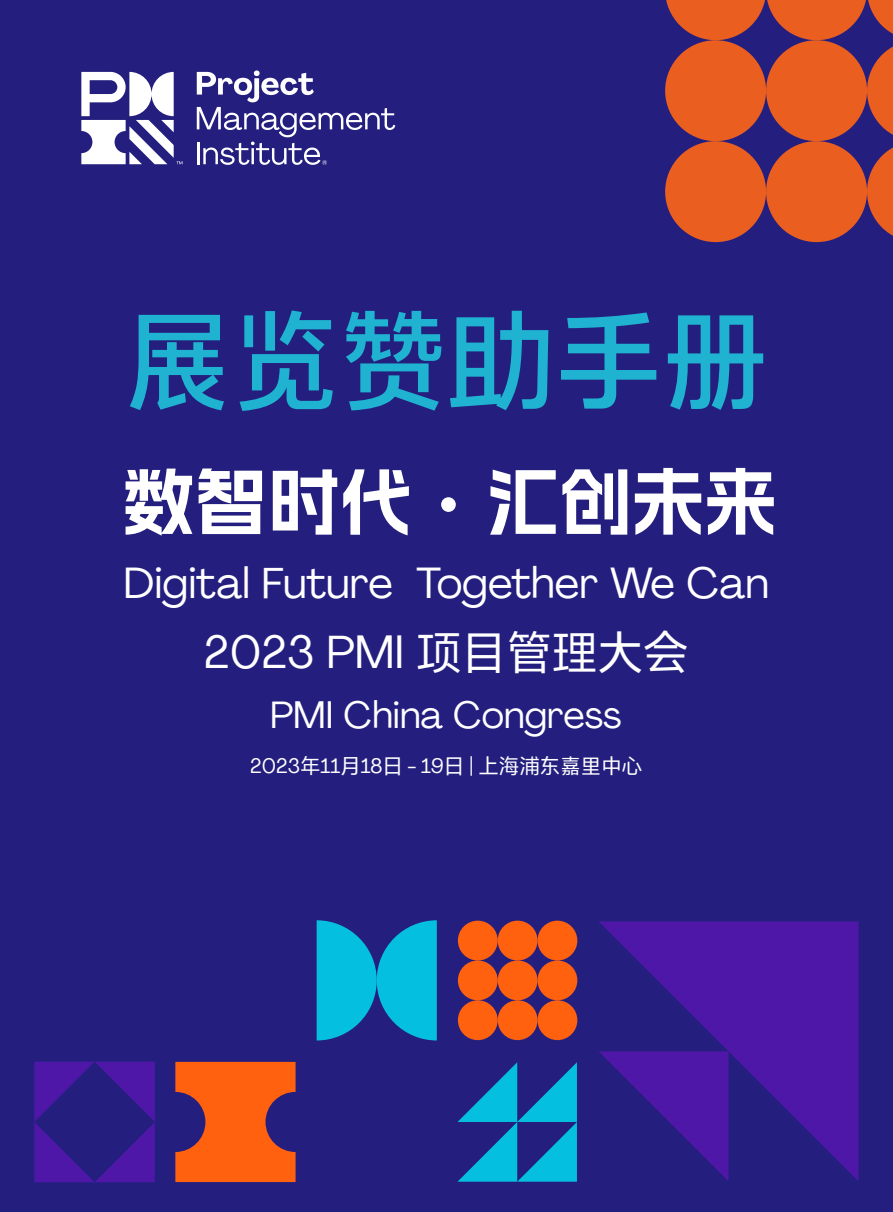
<style>
.page{position:relative;width:893px;height:1212px;background:#241f7e}
.page>*{position:absolute;margin:0;border:0;box-sizing:border-box;transform-origin:0 0}
.t1{font:107.55px "FZDESHS 508 R GB1 0";color:#1fb3d1}
.t2{font:72.45px "Alimama Shu Hei Ti";color:#fff}
.t3{font:45.3px "Agrandir";color:#fff}
.t4{font:42.75px "Agrandir";color:#fff}
.t5{font:37.2px "Agrandir";color:#fff}
.t6{font:20.55px "FZDESHS 506 L GB1 0";color:#fff}
.s1{font-family:"FZDESHS 506 L GB1 0"}
.s2{font-family:"Agrandir"}
</style>
<div class="page">
<svg style="left:81px;top:72px;width:101px;height:92px"></svg>
<svg style="left:197px;top:70px;width:198px;height:95px"></svg>
<svg style="left:665px;top:0;width:228px;height:242px"></svg>
<svg style="left:599px;top:921px;width:259px;height:260px;fill:#4f17a8"></svg>
<svg style="left:34px;top:1062px;width:121px;height:120px"></svg>
<svg style="left:457px;top:1062px;width:120px;height:120px"></svg>
<div style="left:458px;top:921px;width:40px;height:39px;background:#ff610f;border-radius:50%"></div>
<div style="left:498px;top:921px;width:39px;height:39px;background:#ff610f;border-radius:50%"></div>
<div style="left:537px;top:921px;width:40px;height:39px;background:#ff610f;border-radius:50%"></div>
<div style="left:458px;top:960px;width:40px;height:40px;background:#ff610f;border-radius:50%"></div>
<div style="left:498px;top:960px;width:39px;height:40px;background:#ff610f;border-radius:50%"></div>
<div style="left:537px;top:960px;width:40px;height:40px;background:#ff610f;border-radius:50%"></div>
<div style="left:458px;top:1000px;width:40px;height:40px;background:#ff610f;border-radius:50%"></div>
<div style="left:498px;top:1000px;width:39px;height:40px;background:#ff610f;border-radius:50%"></div>
<div style="left:537px;top:1000px;width:40px;height:40px;background:#ff610f;border-radius:50%"></div>
<svg style="left:175px;top:1062px;width:121px;height:120px"></svg>
<svg style="left:317px;top:920px;width:120px;height:120px"></svg>
<div style="left:441px;top:497px;width:15px;height:15px;background:#fff;border-radius:50%"></div>
<h1 class="t1" style="left:125px;top:303px;width:647px">展览赞助手册</h1>
<h2 class="t2" style="left:122px;top:462px;width:656px">数智时代 汇创未来</h2>
<p class="t4" style="left:123px;top:556px;width:647px">Digital Future Together We Can</p>
<p class="t3" style="left:204px;top:624px;width:486px">2023 PMI <span class="s1">项目管理大会</span></p>
<p class="t5" style="left:270px;top:692px;width:353px">PMI China Congress</p>
<p class="t6" style="left:250px;top:755px;width:394px"><span class="s2">2023</span>年<span class="s2">11</span>月<span class="s2">18</span>日 <span class="s2">- 19</span>日 | 上海浦东嘉里中心</p>
</div>
